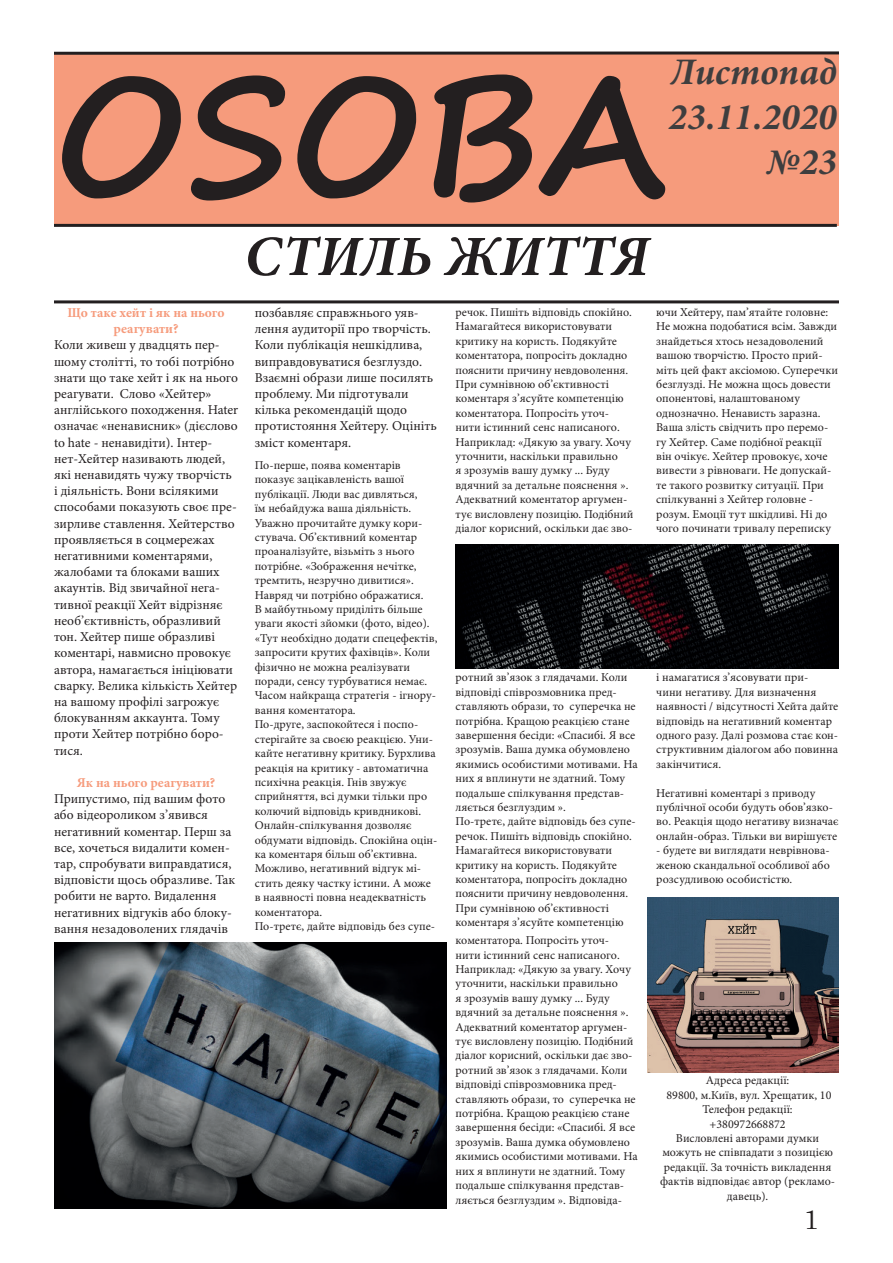
<style>
.page{position:relative;width:893px;height:1263px;background:#fff}
.page>*{position:absolute;margin:0;border:0;box-sizing:border-box;transform-origin:0 0}
.t1{font:700 163.5px "Segoe Print";color:#231f20}
.t2{font:italic 700 57px "Minion Pro";color:#231f20}
.t3{font:italic 700 37.5px/45px "Minion Pro";color:#3e3e3f;text-align:right}
.t4{font:27px "Century";color:#231f20}
.t5{font:13.5px/16.2px "Minion Pro";color:#231f20}
.t6{font:700 13.5px/16.2px "Minion Pro";color:#f69b7c;text-align:center}
.t7{font:12px/14.4px "Minion Pro";color:#231f20}
</style>
<div class="page">
<div style="left:54px;top:54px;width:785px;height:171px;background:#f69b7c"></div>
<hr style="left:54px;top:224px;width:783px;height:3px;background:#231f20">
<svg style="left:54px;top:51px;width:785px;height:4px;background:#584c4a"></svg>
<hr style="left:54px;top:300px;width:785px;height:3px;background:#231f20">
<img style="left:54px;top:942px;width:392px;height:267px">
<img style="left:455px;top:544px;width:384px;height:124px">
<img style="left:647px;top:897px;width:192px;height:175px">
<h3 class="t3" style="left:669px;top:49px;width:170px">Листопад<br>23.11.2020 №23</h3>
<h1 class="t1" style="left:54px;top:-15px;width:614px">OSOBA</h1>
<h2 class="t2" style="left:244px;top:216px;width:406px">СТИЛЬ ЖИТТЯ</h2>
<p class="t6" style="left:68px;top:304px;width:159px">Що таке хейт і як на нього реагувати?</p>
<p class="t5" style="left:54px;top:337px;width:186px">Коли живеш у двадцять пер&shy;шому столітті, то тобі потрібно знати що таке хейт і як на нього реагувати. Слово «Хейтер» англійського походження. Hater означає «ненависник» (дієслово to hate - ненавидіти). Інтер&shy;нет-Хейтер називають людей, які ненавидять чужу творчість і діяльність. Вони всілякими способами показують своє пре&shy;зирливе ставлення. Хейтерство проявляється в соцмережах негативними коментарями, жалобами та блоками ваших акаунтів. Від звичайної нега&shy;тивної реакції Хейт відрізняє необ’єктивність, образливий тон. Хейтер пише образливі коментарі, навмисно провокує автора, намагається ініціювати сварку. Велика кількість Хейтер на вашому профілі загрожує блокуванням аккаунта. Тому проти Хейтер потрібно боро&shy;тися.</p>
<p class="t6" style="left:77px;top:774px;width:140px">Як на нього реагувати?</p>
<p class="t5" style="left:54px;top:791px;width:183px">Припустимо, під вашим фото або відеороликом з’явився негативний коментар. Перш за все, хочеться видалити комен&shy;тар, спробувати виправдатися, відповісти щось образливе. Так робити не варто. Видалення негативних відгуків або блоку&shy;вання незадоволених глядачів</p>
<p class="t5" style="left:255px;top:305px;width:183px">позбавляє справжнього уяв&shy;лення аудиторії про творчість.<br>Коли публікація нешкідлива, виправдовуватися безглуздо.<br>Взаємні образи лише посилять проблему. Ми підготували кілька рекомендацій щодо протистояння Хейтеру. Оцініть зміст коментаря.</p>
<p class="t7" style="left:255px;top:458px;width:184px">По-перше, поява коментарів показує зацікавленість вашої публікації. Люди вас дивляться,<br>їм небайдужа ваша діяльність.<br>Уважно прочитайте думку кори&shy;стувача. Об’єктивний коментар проаналізуйте, візьміть з нього потрібне. «Зображення нечітке, тремтить, незручно дивитися».<br>Навряд чи потрібно ображатися.<br>В майбутньому приділіть більше уваги якості зйомки (фото, відео). «Тут необхідно додати спецефектів, запросити крутих фахівців». Коли фізично не можна реалізувати поради, сенсу турбуватися немає.<br>Часом найкраща стратегія - ігнору&shy;вання коментатора.<br>По-друге, заспокойтеся і поспо&shy;стерігайте за своєю реакцією. Уни&shy;кайте негативну критику. Бурхлива реакція на критику - автоматична психічна реакція. Гнів звужує сприйняття, всі думки тільки про колючий відповідь кривдникові.<br>Онлайн-спілкування дозволяє обдумати відповідь. Спокійна оцін&shy;ка коментаря більш об’єктивна.<br>Можливо, негативний відгук мі&shy;стить деяку частку істини. А може в наявності повна неадекватність коментатора.<br>По-третє, дайте відповідь без супе-</p>
<p class="t7" style="left:455px;top:305px;width:180px">речок. Пишіть відповідь спокійно.<br>Намагайтеся використовувати критику на користь. Подякуйте коментатора, попросіть докладно пояснити причину невдоволення.<br>При сумнівною об’єктивності коментаря з’ясуйте компетенцію коментатора. Попросіть уточ&shy;нити істинний сенс написаного.<br>Наприклад: «Дякую за увагу. Хочу уточнити, наскільки правильно<br>я зрозумів вашу думку ... Буду вдячний за детальне пояснення ».<br>Адекватний коментатор аргумен&shy;тує висловлену позицію. Подібний діалог корисний, оскільки дає зво-</p>
<p class="t7" style="left:455px;top:670px;width:184px">ротний зв’язок з глядачами. Коли відповіді співрозмовника пред&shy;ставляють образи, то суперечка не потрібна. Кращою реакцією стане завершення бесіди: «Спасибі. Я все зрозумів. Ваша думка обумовлено якимись особистими мотивами. На них я вплинути не здатний. Тому подальше спілкування представ&shy;ляється безглуздим ».<br>По-третє, дайте відповідь без супе&shy;речок. Пишіть відповідь спокійно.<br>Намагайтеся використовувати критику на користь. Подякуйте коментатора, попросіть докладно пояснити причину невдоволення.<br>При сумнівною об’єктивності коментаря з’ясуйте компетенцію</p>
<p class="t7" style="left:455px;top:933px;width:184px">коментатора. Попросіть уточ-<br>нити істинний сенс написаного.<br>Наприклад: «Дякую за увагу. Хочу уточнити, наскільки правильно<br>я зрозумів вашу думку ... Буду вдячний за детальне пояснення ».<br>Адекватний коментатор аргумен&shy;тує висловлену позицію. Подібний діалог корисний, оскільки дає зво&shy;ротний зв’язок з глядачами. Коли відповіді співрозмовника пред&shy;ставляють образи, то суперечка не потрібна. Кращою реакцією стане завершення бесіди: «Спасибі. Я все зрозумів. Ваша думка обумовлено якимись особистими мотивами. На них я вплинути не здатний. Тому подальше спілкування представ&shy;ляється безглуздим ». Відповіда-</p>
<p class="t7" style="left:656px;top:305px;width:183px">ючи Хейтеру, пам’ятайте головне:<br>Не можна подобатися всім. Завжди знайдеться хтось незадоволений вашою творчістю. Просто прий&shy;міть цей факт аксіомою. Суперечки безглузді. Не можна щось довести опонентові, налаштованому однозначно. Ненависть заразна.<br>Ваша злість свідчить про перемо&shy;гу Хейтер. Саме подібної реакції він очікує. Хейтер провокує, хоче вивести з рівноваги. Не допускай&shy;те такого розвитку ситуації. При спілкуванні з Хейтер головне - розум. Емоції тут шкідливі. Ні до чого починати тривалу переписку</p>
<p class="t7" style="left:656px;top:670px;width:184px">і намагатися з’ясовувати при-<br>чини негативу. Для визначення наявності / відсутності Хейта дайте відповідь на негативний коментар одного разу. Далі розмова стає кон&shy;структивним діалогом або повинна закінчитися.</p>
<p class="t7" style="left:656px;top:785px;width:184px">Негативні коментарі з приводу публічної особи будуть обов’язко&shy;во. Реакція щодо негативу визначає онлайн-образ. Тільки ви вирішуєте</p>
<p class="t7" style="left:656px;top:843px;width:175px;text-align:justify">- будете ви виглядати неврівнова&shy;женою скандальної особливої або розсудливою особистістю.</p>
<p class="t7" style="left:660px;top:1073px;width:176px;text-align:center">Адреса редакції:<br>89800, м.Київ, вул. Хрещатик, 10<br>Телефон редакції:<br>+380972668872<br>Висловлені авторами думки можуть не співпадати з позицією редакції. За точність викладення фактів відповідає автор (рекламо&shy;давець).</p>
<h3 class="t4" style="left:804px;top:1196px;width:17px">1</h3>
</div>
